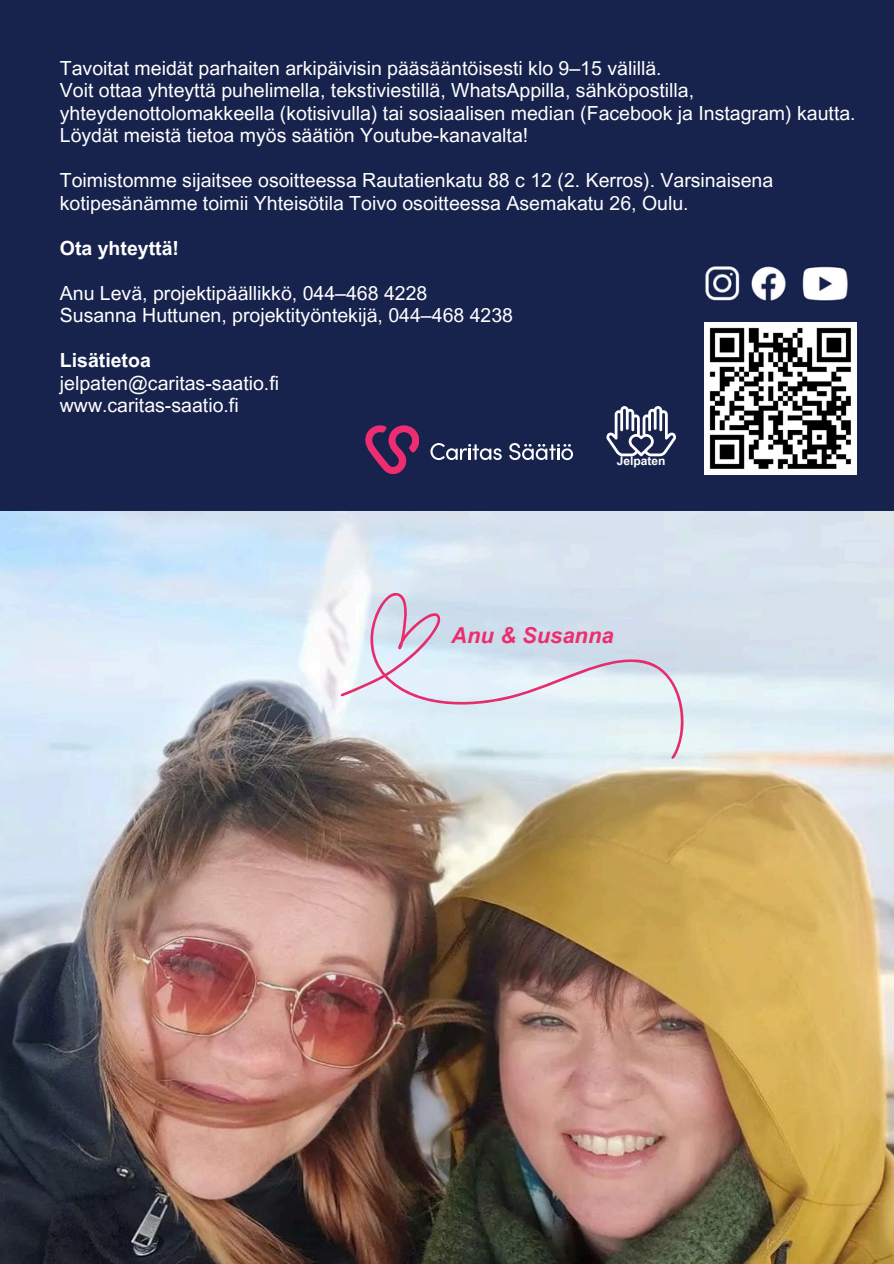
<style>
.page{position:relative;width:894px;height:1264px;background:#fff}
.page>*{position:absolute;margin:0;border:0;box-sizing:border-box;transform-origin:0 0}
.t1{font:italic 700 21.9px "Arial MT Pro";color:#ec2e6e}
.t2{font:19.5px/22.5px "Arial MT Pro";color:#fff}
.t3{font:700 19.5px "Arial MT Pro";color:#fff}
.t4{font:700 12px "Arial MT Pro";color:#fff}
</style>
<div class="page">
<img style="left:0;top:511px;width:893px;height:752px">
<svg style="left:340px;top:577px;width:361px;height:210px;background:#d6dce5"></svg>
<div style="left:0;top:0;width:893px;height:511px;background:#17234d"></div>
<svg style="left:606px;top:406px;width:70px;height:50px"></svg>
<svg style="left:365px;top:425px;width:54px;height:49px"></svg>
<svg style="left:430px;top:443px;width:71px;height:17px"></svg>
<svg style="left:509px;top:443px;width:64px;height:17px"></svg>
<img style="left:704px;top:322px;width:152px;height:152px">
<img style="left:705px;top:266px;width:143px;height:35px">
<p class="t2" style="left:60px;top:59px;width:603px">Tavoitat meidät parhaiten arkipäivisin pääsääntöisesti klo 9–15 välillä.</p>
<p class="t2" style="left:60px;top:81px;width:797px">Voit ottaa yhteyttä puhelimella, tekstiviestillä, WhatsAppilla, sähköpostilla, yhteydenottolomakkeella (kotisivulla) tai sosiaalisen median (Facebook ja Instagram) kautta.<br>Löydät meistä tietoa myös säätiön Youtube-kanavalta!</p>
<h2 class="t2" style="left:60px;top:171px;width:714px">Toimistomme sijaitsee osoitteessa Rautatienkatu 88 c 12 (2. Kerros). Varsinaisena kotipesänämme toimii Yhteisötila Toivo osoitteessa Asemakatu 26, Oulu.</h2>
<p class="t3" style="left:60px;top:240px;width:121px">Ota yhteyttä!</p>
<p class="t2" style="left:60px;top:284px;width:369px">Anu Levä, projektipäällikkö, 044–468 4228</p>
<p class="t2" style="left:60px;top:306px;width:454px">Susanna Huttunen, projektityöntekijä, 044–468 4238</p>
<p class="t3" style="left:60px;top:353px;width:92px">Lisätietoa</p>
<p class="t2" style="left:60px;top:374px;width:221px">jelpaten@caritas-saatio.fi</p>
<p class="t2" style="left:60px;top:396px;width:180px">www.caritas-saatio.fi</p>
<p class="t4" style="left:616px;top:456px;width:50px">Jelpaten</p>
<p class="t1" style="left:451px;top:627px;width:164px">Anu &amp; Susanna</p>
</div>
